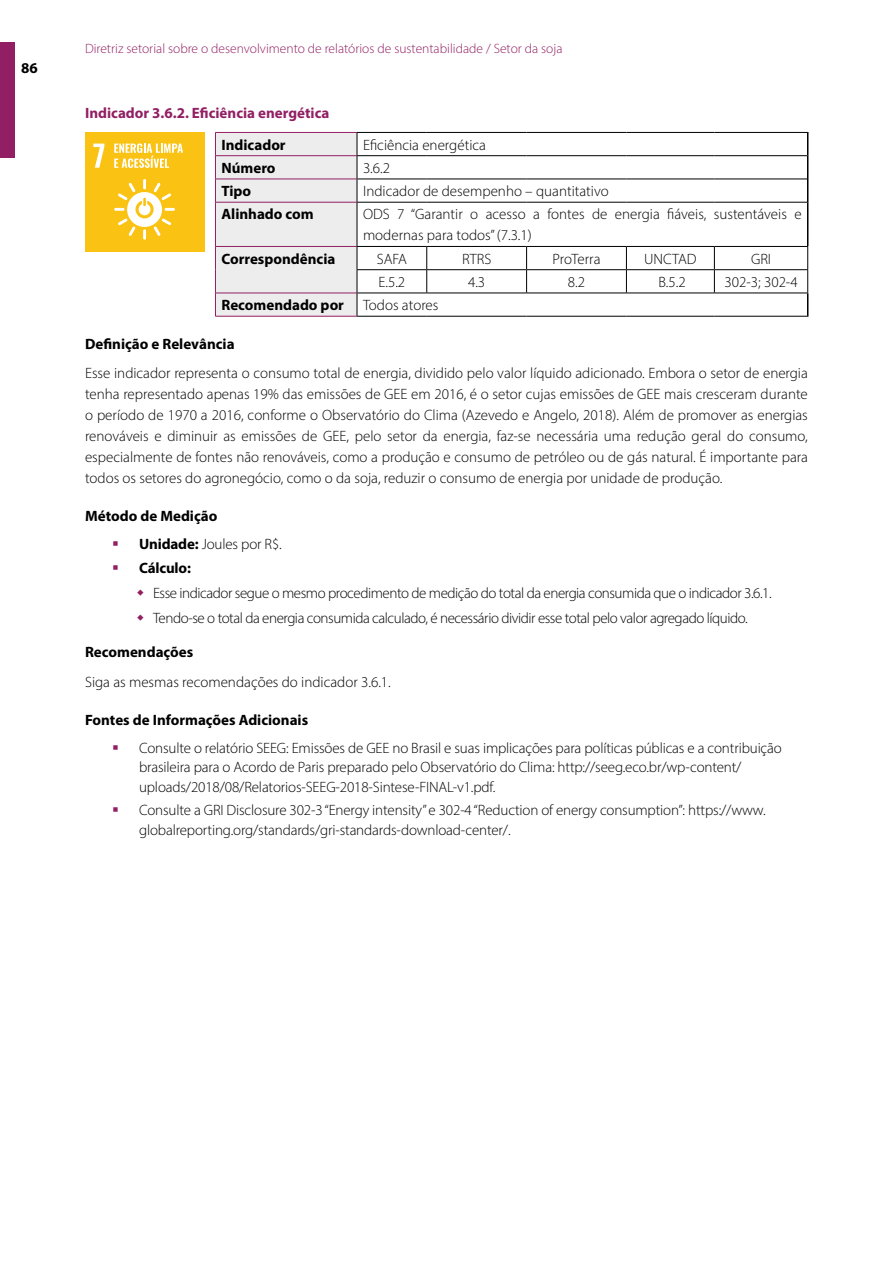
<style>
.page{position:relative;width:893px;height:1263px;background:#fff}
.page>*{position:absolute;margin:0;border:0;box-sizing:border-box;transform-origin:0 0}
.t1{font:300 15px/21px "Myriad Pro";letter-spacing:-.01em;color:#000}
.t2{font:300 15px/25.2px "Myriad Pro";letter-spacing:-.03em;color:#000}
.t3{font:700 15px/28px "Myriad Pro";color:#000}
.t4{font:700 15px "Myriad Pro";color:#921f63}
.t5{font:300 13.5px "Myriad Pro";color:#921f63}
.s1{font-weight:300}
</style>
<div class="page">
<div style="left:0;top:43px;width:15px;height:115px;background:#921f63"></div>
<svg style="left:807px;top:133px;width:1px;height:69px"></svg>
<hr style="left:807px;top:202px;width:1px;height:44px;background:#000">
<hr style="left:215px;top:316px;width:142px;height:1px;background:#921f63">
<hr style="left:357px;top:132px;width:70px;height:1px;background:#000">
<hr style="left:427px;top:132px;width:100px;height:1px;background:#000">
<hr style="left:527px;top:132px;width:99px;height:1px;background:#000">
<hr style="left:626px;top:132px;width:88px;height:1px;background:#000">
<hr style="left:714px;top:132px;width:94px;height:1px;background:#000">
<hr style="left:357px;top:155px;width:70px;height:1px;background:#000">
<hr style="left:427px;top:155px;width:100px;height:1px;background:#000">
<hr style="left:527px;top:155px;width:99px;height:1px;background:#000">
<hr style="left:626px;top:155px;width:88px;height:1px;background:#000">
<hr style="left:714px;top:155px;width:93px;height:1px;background:#000">
<hr style="left:357px;top:179px;width:70px;height:1px;background:#000">
<hr style="left:427px;top:179px;width:100px;height:1px;background:#000">
<hr style="left:527px;top:179px;width:99px;height:1px;background:#000">
<hr style="left:626px;top:179px;width:88px;height:1px;background:#000">
<hr style="left:714px;top:179px;width:93px;height:1px;background:#000">
<hr style="left:357px;top:202px;width:70px;height:1px;background:#000">
<hr style="left:427px;top:202px;width:100px;height:1px;background:#000">
<hr style="left:527px;top:202px;width:99px;height:1px;background:#000">
<hr style="left:626px;top:202px;width:88px;height:1px;background:#000">
<hr style="left:714px;top:202px;width:93px;height:1px;background:#000">
<hr style="left:357px;top:246px;width:70px;height:1px;background:#000">
<hr style="left:427px;top:246px;width:100px;height:1px;background:#000">
<hr style="left:527px;top:246px;width:99px;height:1px;background:#000">
<hr style="left:626px;top:246px;width:88px;height:1px;background:#000">
<hr style="left:714px;top:246px;width:94px;height:1px;background:#000">
<hr style="left:357px;top:269px;width:70px;height:1px;background:#000">
<hr style="left:427px;top:269px;width:100px;height:1px;background:#000">
<hr style="left:527px;top:269px;width:99px;height:1px;background:#000">
<hr style="left:626px;top:269px;width:88px;height:1px;background:#000">
<svg style="left:426px;top:247px;width:1px;height:46px"></svg>
<svg style="left:526px;top:247px;width:1px;height:46px"></svg>
<svg style="left:626px;top:247px;width:1px;height:46px"></svg>
<svg style="left:714px;top:247px;width:1px;height:46px"></svg>
<hr style="left:714px;top:269px;width:94px;height:1px;background:#000">
<svg style="left:807px;top:247px;width:1px;height:69px"></svg>
<svg style="left:215px;top:132px;width:143px;height:184px;background:#e7e3e5"></svg>
<hr style="left:357px;top:293px;width:70px;height:1px;background:#000">
<hr style="left:357px;top:316px;width:70px;height:1px;background:#000">
<hr style="left:427px;top:316px;width:100px;height:1px;background:#000">
<hr style="left:527px;top:316px;width:99px;height:1px;background:#000">
<hr style="left:626px;top:316px;width:88px;height:1px;background:#000">
<hr style="left:714px;top:316px;width:94px;height:1px;background:#000">
<hr style="left:427px;top:293px;width:100px;height:1px;background:#000">
<hr style="left:527px;top:293px;width:99px;height:1px;background:#000">
<hr style="left:626px;top:293px;width:88px;height:1px;background:#000">
<hr style="left:714px;top:293px;width:94px;height:1px;background:#000">
<div style="left:85px;top:132px;width:119px;height:119px;background:#fac212"></div>
<svg style="left:114px;top:179px;width:61px;height:61px"></svg>
<svg style="left:93px;top:144px;width:11px;height:24px"></svg>
<svg style="left:114px;top:143px;width:69px;height:25px"></svg>
<p class="t3" style="left:21px;top:53px;width:18px">86</p>
<p class="t5" style="left:85px;top:40px;width:479px">Diretriz setorial sobre o desenvolvimento de relatórios de sustentabilidade / Setor da soja</p>
<p class="t4" style="left:85px;top:103px;width:246px">Indicador 3.6.2. Eficiência energética</p>
<p class="t3" style="left:221px;top:130px;width:66px">Indicador</p>
<p class="t1" style="left:363px;top:134px;width:124px">Eficiência energética</p>
<p class="t3" style="left:221px;top:153px;width:56px">Número</p>
<p class="t1" style="left:363px;top:157px;width:29px">3.6.2</p>
<p class="t3" style="left:221px;top:177px;width:31px">Tipo</p>
<p class="t1" style="left:363px;top:181px;width:247px">Indicador de desempenho – quantitativo</p>
<p class="t3" style="left:221px;top:200px;width:94px">Alinhado com</p>
<p class="t1" style="left:363px;top:204px;width:440px">ODS 7 “Garantir o acesso a fontes de energia fiáveis, sustentáveis e modernas para todos” (7.3.1)</p>
<p class="t3" style="left:221px;top:244px;width:115px">Correspondência</p>
<p class="t1" style="left:377px;top:248px;width:32px">SAFA</p>
<p class="t1" style="left:462px;top:248px;width:31px">RTRS</p>
<p class="t1" style="left:552px;top:248px;width:49px">ProTerra</p>
<p class="t1" style="left:644px;top:248px;width:54px">UNCTAD</p>
<p class="t1" style="left:751px;top:248px;width:22px">GRI</p>
<p class="t1" style="left:378px;top:271px;width:28px">E.5.2</p>
<p class="t1" style="left:468px;top:271px;width:19px">4.3</p>
<p class="t1" style="left:568px;top:271px;width:19px">8.2</p>
<p class="t1" style="left:658px;top:271px;width:29px">B.5.2</p>
<p class="t1" style="left:724px;top:271px;width:75px">302-3; 302-4</p>
<p class="t3" style="left:221px;top:291px;width:124px">Recomendado por</p>
<p class="t1" style="left:363px;top:295px;width:77px">Todos atores</p>
<p class="t3" style="left:85px;top:329px;width:151px">Definição e Relevância</p>
<p class="t1" style="left:85px;top:362px;width:724px;text-align:justify">Esse indicador representa o consumo total de energia, dividido pelo valor líquido adicionado. Embora o setor de energia tenha representado apenas 19% das emissões de GEE em 2016, é o setor cujas emissões de GEE mais cresceram durante o período de 1970 a 2016, conforme o Observatório do Clima (Azevedo e Angelo, 2018). Além de promover as energias renováveis e diminuir as emissões de GEE, pelo setor da energia, faz-se necessária uma redução geral do consumo, especialmente de fontes não renováveis, como a produção e consumo de petróleo ou de gás natural. É importante para todos os setores do agronegócio, como o da soja, reduzir o consumo de energia por unidade de produção.</p>
<p class="t3" style="left:139px;top:502px;width:144px;text-indent:-54px">Método de Medição<br>Unidade: <span class="s1">Joules por R$.</span></p>
<p class="t3" style="left:139px;top:553px;width:53px">Cálculo:</p>
<p class="t2" style="left:153px;top:580px;width:620px">Esse indicador segue o mesmo procedimento de medição do total da energia consumida que o indicador 3.6.1.<br>Tendo-se o total da energia consumida calculado, é necessário dividir esse total pelo valor agregado líquido.</p>
<p class="t3" style="left:85px;top:638px;width:110px">Recomendações</p>
<p class="t1" style="left:85px;top:671px;width:307px">Siga as mesmas recomendações do indicador 3.6.1.</p>
<p class="t3" style="left:85px;top:705px;width:225px">Fontes de Informações Adicionais</p>
<p class="t1" style="left:139px;top:738px;width:644px;line-height:19.5px">Consulte o relatório SEEG: Emissões de GEE no Brasil e suas implicações para políticas públicas e a contribuição brasileira para o Acordo de Paris preparado pelo Observatório do Clima: http://seeg.eco.br/wp-content/ uploads/2018/08/Relatorios-SEEG-2018-Sintese-FINAL-v1.pdf.</p>
<p class="t1" style="left:139px;top:800px;width:628px;line-height:19.5px">Consulte a GRI Disclosure 302-3 “Energy intensity” e 302-4 “Reduction of energy consumption”: https://www. globalreporting.org/standards/gri-standards-download-center/.</p>
</div>
